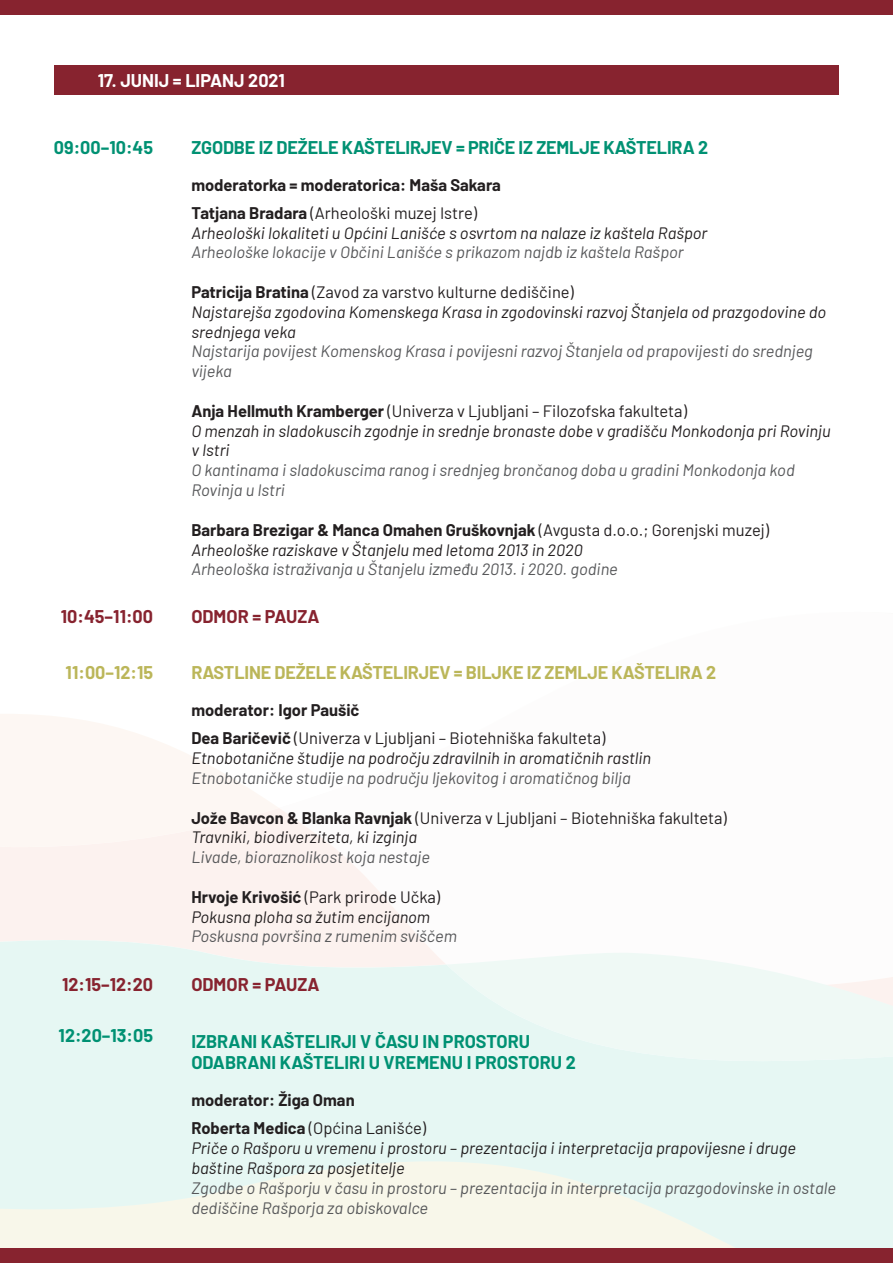
<style>
.page{position:relative;width:893px;height:1263px;background:#fff}
.page>*{position:absolute;margin:0;border:0;box-sizing:border-box;transform-origin:0 0}
.t1{font:700 18px/21.6px "Barlow";color:#009173}
.t2{font:700 18px "Barlow";letter-spacing:-.01em;color:#bbb659}
.t3{font:700 18px "Barlow";color:#87232f}
.t4{font:700 18px "Barlow";color:#fff}
.t5{font:italic 16.5px/19.8px "Barlow";color:#231f20}
.t6{font:italic 16.5px/19.8px "Barlow";color:#57585a}
.t7{font:16.5px/28.3px "Barlow";color:#231f20}
.t8{font:700 16.5px/28.3px "Barlow";color:#231f20}
.s1{font-weight:400}
.s2{font-weight:700;font-style:normal}
.s3{font-style:normal}
.s4{font-weight:700}
.s5{font-style:italic}
</style>
<div class="page">
<svg style="left:0;top:714px;width:264px;height:85px"></svg>
<svg style="left:0;top:799px;width:402px;height:119px;fill:#fcf2ef"></svg>
<svg style="left:0;top:918px;width:893px;height:193px;fill:#e6f7f3"></svg>
<svg style="left:0;top:1111px;width:893px;height:137px;background:#ecf7ef"></svg>
<svg style="left:654px;top:1238px;width:239px;height:10px;background:#ebf7f0"></svg>
<div style="left:54px;top:65px;width:785px;height:29px;background:#87232f"></div>
<div style="left:0;top:0;width:893px;height:15px;background:#87232f"></div>
<div style="left:0;top:1248px;width:893px;height:15px;background:#87232f"></div>
<p class="t4" style="left:98px;top:68px;width:189px">17. JUNIJ = LIPANJ 2021</p>
<p class="t1" style="left:54px;top:135px;width:101px">09:00–10:45</p>
<p class="t1" style="left:191px;top:135px;width:518px">ZGODBE IZ DEŽELE KAŠTELIRJEV = PRIČE IZ ZEMLJE KAŠTELIRA 2</p>
<p class="t8" style="left:191px;top:169px;width:311px">moderatorka = moderatorica: Maša Sakara<br>Tatjana Bradara <span class="s1">(Arheološki muzej Istre)</span></p>
<p class="t5" style="left:191px;top:222px;width:518px">Arheološki lokaliteti u Općini Lanišće s osvrtom na nalaze iz kaštela Rašpor</p>
<p class="t6" style="left:191px;top:241px;width:494px">Arheološke lokacije v Občini Lanišće s prikazom najdb iz kaštela Rašpor</p>
<p class="t5" style="left:191px;top:281px;width:636px"><span class="s2">Patricija Bratina</span> <span class="s3">(Zavod za varstvo kulturne dediščine)<br></span>Najstarejša zgodovina Komenskega Krasa in zgodovinski razvoj Štanjela od prazgodovine do srednjega veka</p>
<p class="t6" style="left:191px;top:340px;width:623px">Najstarija povijest Komenskog Krasa i povijesni razvoj Štanjela od prapovijesti do srednjeg vijeka</p>
<p class="t5" style="left:191px;top:400px;width:641px"><span class="s2">Anja Hellmuth Kramberger</span> <span class="s3">(Univerza v Ljubljani – Filozofska fakulteta)<br></span>O menzah in sladokuscih zgodnje in srednje bronaste dobe v gradišču Monkodonja pri Rovinju v Istri</p>
<p class="t6" style="left:191px;top:459px;width:605px">O kantinama i sladokuscima ranog i srednjeg brončanog doba u gradini Monkodonja kod<br>Rovinja u Istri</p>
<p class="t5" style="left:191px;top:519px;width:579px"><span class="s2">Barbara Brezigar &amp; Manca Omahen Gruškovnjak</span> <span class="s3">(Avgusta d.o.o.; Gorenjski muzej)<br></span>Arheološke raziskave v Štanjelu med letoma 2013 in 2020</p>
<p class="t6" style="left:191px;top:558px;width:428px">Arheološka istraživanja u Štanjelu između 2013. i 2020. godine</p>
<p class="t3" style="left:61px;top:603px;width:94px">10:45–11:00</p>
<p class="t3" style="left:191px;top:603px;width:130px">ODMOR = PAUZA</p>
<p class="t2" style="left:66px;top:659px;width:89px">11:00–12:15</p>
<p class="t2" style="left:191px;top:659px;width:526px">RASTLINE DEŽELE KAŠTELIRJEV = BILJKE IZ ZEMLJE KAŠTELIRA 2</p>
<p class="t7" style="left:191px;top:695px;width:416px"><span class="s4">moderator: Igor Paušič<br>Dea Baričevič</span> (Univerza v Ljubljani – Biotehniška fakulteta)</p>
<p class="t5" style="left:191px;top:747px;width:461px">Etnobotanične študije na področju zdravilnih in aromatičnih rastlin</p>
<p class="t6" style="left:191px;top:767px;width:441px">Etnobotaničke studije na području ljekovitog i aromatičnog bilja</p>
<p class="t7" style="left:191px;top:806px;width:537px;line-height:19.8px"><span class="s4">Jože Bavcon &amp; Blanka Ravnjak</span> (Univerza v Ljubljani – Biotehniška fakulteta)<br><span class="s5">Travniki, biodiverziteta, ki izginja</span></p>
<p class="t6" style="left:191px;top:846px;width:240px">Livade, bioraznolikost koja nestaje</p>
<p class="t5" style="left:191px;top:886px;width:250px"><span class="s2">Hrvoje Krivošić</span> <span class="s3">(Park prirode Učka)<br></span>Pokusna ploha sa žutim encijanom</p>
<p class="t6" style="left:191px;top:925px;width:267px">Poskusna površina z rumenim sviščem</p>
<p class="t3" style="left:62px;top:972px;width:92px">12:15–12:20</p>
<p class="t3" style="left:191px;top:972px;width:130px">ODMOR = PAUZA</p>
<p class="t1" style="left:59px;top:1024px;width:96px">12:20–13:05</p>
<p class="t1" style="left:191px;top:1029px;width:386px">IZBRANI KAŠTELIRJI V ČASU IN PROSTORU<br>ODABRANI KAŠTELIRI U VREMENU I PROSTORU 2</p>
<p class="t8" style="left:191px;top:1085px;width:236px">moderator: Žiga Oman<br>Roberta Medica <span class="s1">(Općina Lanišće)</span></p>
<p class="t5" style="left:191px;top:1137px;width:606px">Priče o Rašporu u vremenu i prostoru – prezentacija i interpretacija prapovijesne i druge baštine Rašpora za posjetitelje</p>
<p class="t6" style="left:191px;top:1177px;width:646px">Zgodbe o Rašporju v času in prostoru – prezentacija in interpretacija prazgodovinske in ostale dediščine Rašporja za obiskovalce</p>
</div>
